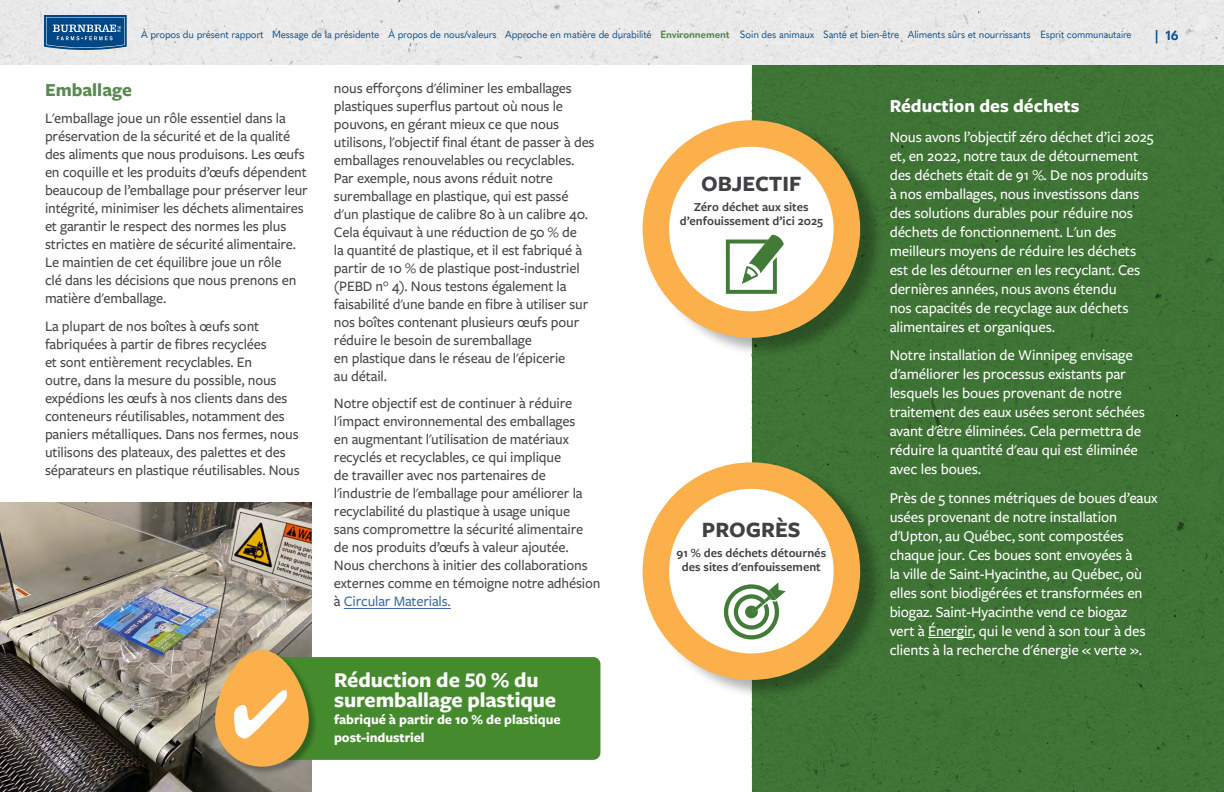
<style>
.page{position:relative;width:1224px;height:792px;background:#fff}
.page>*{position:absolute;margin:0;border:0;box-sizing:border-box;transform-origin:0 0}
.t1{font:700 22.7px "Freight Sans Pro";color:#414042}
.t2{font:700 21.9px/19.9px "Freight Sans Pro";letter-spacing:-.005em;color:#fff}
.t3{font:700 19px "Freight Sans Pro";color:#fff}
.t4{font:700 19px "Freight Sans Pro";color:#598a50}
.t5{font:500 15.5px/19px "Freight Sans Pro";letter-spacing:-.01em;color:#fff}
.t6{font:500 15px/18px "Freight Sans Pro";letter-spacing:-.01em;color:#464547}
.t7{font:700 13.9px/17.9px "Freight Sans Pro";letter-spacing:-.005em;color:#fff}
.t8{font:700 13px "Quasimoda";color:#07518e}
.t9{font:600 12.7px/14px "Freight Sans Pro";color:#414042;text-align:center}
.t10{font:10.3px "Quasimoda";letter-spacing:-.015em;color:#07518e;scale:.96 1}
.s1{font-weight:700;color:#55874c}
.s2{color:#3e6aa7}
</style>
<div class="page">
<div style="left:751px;top:65px;width:473px;height:727px;background:#3e7435"></div>
<img style="left:0;top:503px;width:312px;height:289px">
<div style="left:0;top:0;width:1224px;height:65px;background:#eaeaeb"></div>
<svg style="left:44px;top:15px;width:83px;height:35px;background:#2b6699"></svg>
<hr style="left:344px;top:608px;width:107px;height:1px;background:#3e6aa7">
<div style="left:648px;top:120px;width:237px;height:238px;background:#000;opacity:.3"></div>
<div style="left:643px;top:120px;width:217px;height:218px;background:#fbb04b;border-radius:50%"></div>
<div style="left:669px;top:147px;width:165px;height:164px;background:#fff;border-radius:50%"></div>
<svg style="left:726px;top:234px;width:58px;height:60px"></svg>
<div style="left:648px;top:462px;width:237px;height:238px;background:#000;opacity:.3"></div>
<div style="left:643px;top:462px;width:217px;height:218px;background:#fbb04b;border-radius:50%"></div>
<div style="left:669px;top:489px;width:165px;height:164px;background:#fff;border-radius:50%"></div>
<svg style="left:723px;top:582px;width:63px;height:58px"></svg>
<div style="left:262px;top:657px;width:338px;height:103px;background:#458b2d;border-radius:7px"></div>
<div style="left:215px;top:650px;width:103px;height:126px;background:#000;opacity:.3"></div>
<div style="left:215px;top:650px;width:94px;height:117px;background:#fbb04b;border-radius:47px"></div>
<svg style="left:234px;top:690px;width:53px;height:49px"></svg>
<hr style="left:928px;top:637px;width:44px;height:1px;background:#fff">
<p class="t10" style="left:141px;top:27px;width:1033px">À propos du présent rapport Message de la présidente À propos de nous/valeurs Approche en matière de durabilité <span class="s1">Environnement</span> Soin des animaux Santé et bien-être Aliments sûrs et nourrissants Esprit communautaire</p>
<p class="t8" style="left:1155px;top:25px;width:25px">| 16</p>
<p class="t4" style="left:45px;top:76px;width:88px">Emballage</p>
<p class="t6" style="left:45px;top:109px;width:264px">L'emballage joue un rôle essentiel dans la préservation de la sécurité et de la qualité des aliments que nous produisons. Les œufs en coquille et les produits d’œufs dépendent beaucoup de l’emballage pour préserver leur intégrité, minimiser les déchets alimentaires et garantir le respect des normes les plus strictes en matière de sécurité alimentaire.<br>Le maintien de cet équilibre joue un rôle<br>clé dans les décisions que nous prenons en matière d'emballage.</p>
<p class="t6" style="left:45px;top:316px;width:256px">La plupart de nos boîtes à œufs sont fabriquées à partir de fibres recyclées<br>et sont entièrement recyclables. En<br>outre, dans la mesure du possible, nous expédions les œufs à nos clients dans des conteneurs réutilisables, notamment des paniers métalliques. Dans nos fermes, nous utilisons des plateaux, des palettes et des séparateurs en plastique réutilisables. Nous</p>
<p class="t6" style="left:334px;top:79px;width:262px">nous efforçons d'éliminer les emballages plastiques superflus partout où nous le pouvons, en gérant mieux ce que nous utilisons, l'objectif final étant de passer à des emballages renouvelables ou recyclables.<br>Par exemple, nous avons réduit notre suremballage en plastique, qui est passé d'un plastique de calibre 80 à un calibre 40.<br>Cela équivaut à une réduction de 50 % de<br>la quantité de plastique, et il est fabriqué à partir de 10 % de plastique post-industriel (PEBD n° 4). Nous testons également la faisabilité d'une bande en fibre à utiliser sur nos boîtes contenant plusieurs œufs pour réduire le besoin de suremballage<br>en plastique dans le réseau de l'épicerie<br>au détail.</p>
<p class="t6" style="left:334px;top:394px;width:268px">Notre objectif est de continuer à réduire l'impact environnemental des emballages<br>en augmentant l'utilisation de matériaux recyclés et recyclables, ce qui implique<br>de travailler avec nos partenaires de l'industrie de l'emballage pour améliorer la recyclabilité du plastique à usage unique<br>sans compromettre la sécurité alimentaire de nos produits d’œufs à valeur ajoutée.<br>Nous cherchons à initier des collaborations externes comme en témoigne notre adhésion à <span class="s2">Circular Materials.</span></p>
<h2 class="t2" style="left:334px;top:669px;width:224px">Réduction de 50 % du suremballage plastique</h2>
<p class="t7" style="left:334px;top:710px;width:228px">fabriqué à partir de 10 % de plastique post-industriel</p>
<h1 class="t1" style="left:701px;top:168px;width:102px">OBJECTIF</h1>
<p class="t9" style="left:680px;top:199px;width:145px">Zéro déchet aux sites d’enfouissement d’ici 2025</p>
<h1 class="t1" style="left:702px;top:514px;width:100px">PROGRÈS</h1>
<p class="t9" style="left:677px;top:546px;width:151px">91 % des déchets détournés des sites d'enfouissement</p>
<p class="t3" style="left:890px;top:93px;width:191px">Réduction des déchets</p>
<p class="t5" style="left:890px;top:126px;width:265px">Nous avons l’objectif zéro déchet d’ici 2025 et, en 2022, notre taux de détournement des déchets était de 91 %. De nos produits à nos emballages, nous investissons dans des solutions durables pour réduire nos déchets de fonctionnement. L'un des meilleurs moyens de réduire les déchets est de les détourner en les recyclant. Ces dernières années, nous avons étendu<br>nos capacités de recyclage aux déchets alimentaires et organiques.</p>
<p class="t5" style="left:890px;top:345px;width:257px">Notre installation de Winnipeg envisage d'améliorer les processus existants par lesquels les boues provenant de notre traitement des eaux usées seront séchées avant d'être éliminées. Cela permettra de réduire la quantité d'eau qui est éliminée avec les boues.</p>
<p class="t5" style="left:890px;top:487px;width:270px">Près de 5 tonnes métriques de boues d’eaux usées provenant de notre installation d'Upton, au Québec, sont compostées chaque jour. Ces boues sont envoyées à<br>la ville de Saint-Hyacinthe, au Québec, où elles sont biodigérées et transformées en biogaz. Saint-Hyacinthe vend ce biogaz<br>vert à Énergir, qui le vend à son tour à des clients à la recherche d'énergie « verte ».</p>
</div>
